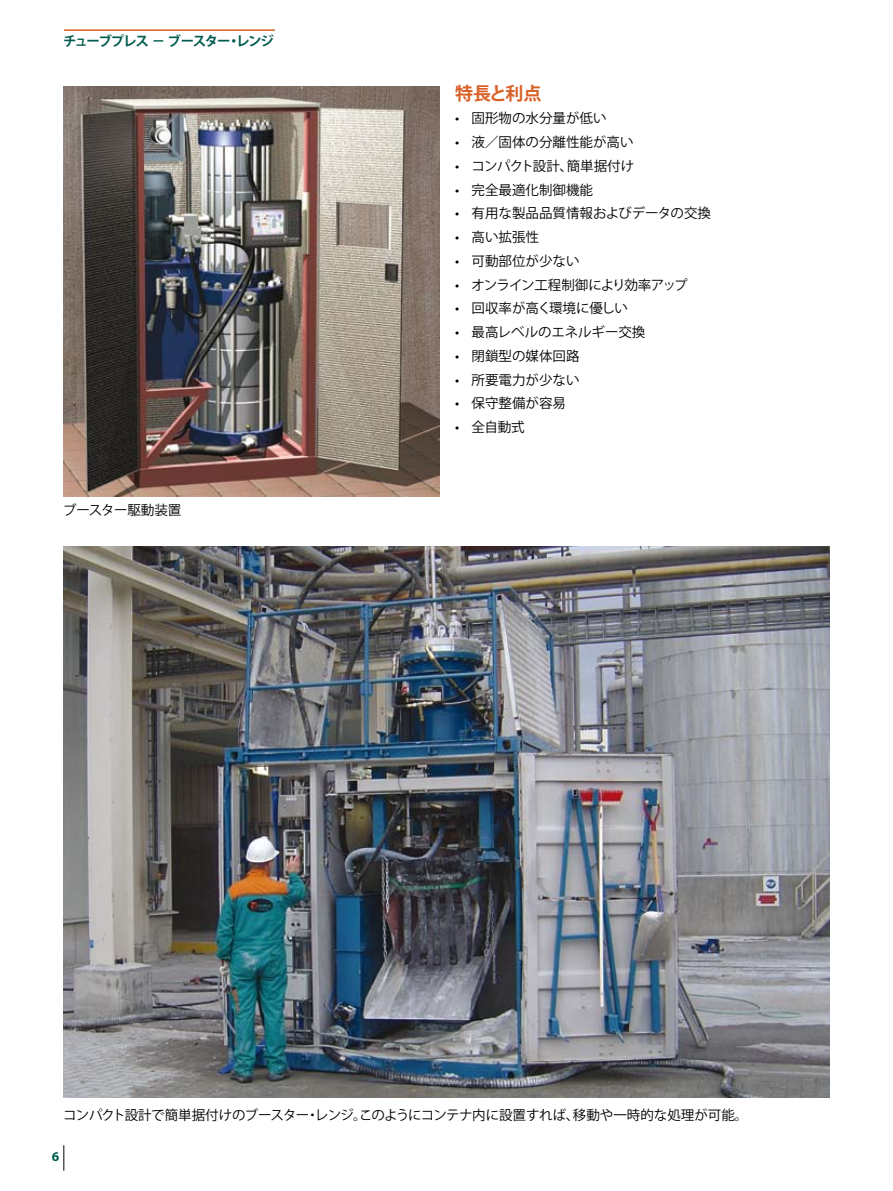
<style>
.page{position:relative;width:893px;height:1191px;background:#fff}
.page>*{position:absolute;margin:0;border:0;box-sizing:border-box;transform-origin:0 0}
.t1{font:700 18px "Koz Go Pro";letter-spacing:-.05em;color:#d96026}
.t2{font:13.5px "Koz Go Pro";color:#000}
.t3{font:13.5px "Koz Go Pro";letter-spacing:-.07em;color:#000}
.t4{font:700 13.5px "Koz Go Pro";letter-spacing:-.095em;color:#005b4f}
.t5{font:700 13.5px "Myriad Pro";color:#005b4f}
</style>
<div class="page">
<svg style="left:63px;top:1145px;width:1px;height:25px"></svg>
<hr style="left:64px;top:29px;width:211px;height:2px;background:#d96026">
<img style="left:64px;top:546px;width:765px;height:551px">
<img style="left:64px;top:87px;width:376px;height:409px">
<p class="t4" style="left:63px;top:32px;width:212px">チューブプレス － ブースター・レンジ</p>
<p class="t2" style="left:63px;top:501px;width:120px">ブースター駆動装置</p>
<h1 class="t1" style="left:455px;top:81px;width:88px">特長と利点</h1>
<p class="t2" style="left:455px;top:110px;width:153px">• 固形物の水分量が低い</p>
<p class="t2" style="left:455px;top:133px;width:180px">• 液／固体の分離性能が高い</p>
<p class="t2" style="left:455px;top:157px;width:181px">• コンパクト設計、簡単据付け</p>
<p class="t2" style="left:455px;top:181px;width:139px">• 完全最適化制御機能</p>
<p class="t2" style="left:455px;top:205px;width:258px">• 有用な製品品質情報およびデータの交換</p>
<p class="t2" style="left:455px;top:228px;width:85px">• 高い拡張性</p>
<p class="t2" style="left:455px;top:252px;width:126px">• 可動部位が少ない</p>
<p class="t3" style="left:455px;top:276px;width:234px">• オンライン工程制御により効率アップ</p>
<p class="t2" style="left:455px;top:300px;width:174px">• 回収率が高く環境に優しい</p>
<p class="t2" style="left:455px;top:323px;width:192px">• 最高レベルのエネルギー交換</p>
<p class="t2" style="left:455px;top:347px;width:126px">• 閉鎖型の媒体回路</p>
<p class="t2" style="left:455px;top:371px;width:126px">• 所要電力が少ない</p>
<p class="t2" style="left:455px;top:395px;width:112px">• 保守整備が容易</p>
<p class="t2" style="left:455px;top:418px;width:71px">• 全自動式</p>
<p class="t2" style="left:63px;top:1106px;width:686px">コンパクト設計で簡単据付けのブースター・レンジ。このようにコンテナ内に設置すれば、移動や一時的な処理が可能。</p>
<p class="t5" style="left:52px;top:1147px;width:9px">6</p>
</div>
